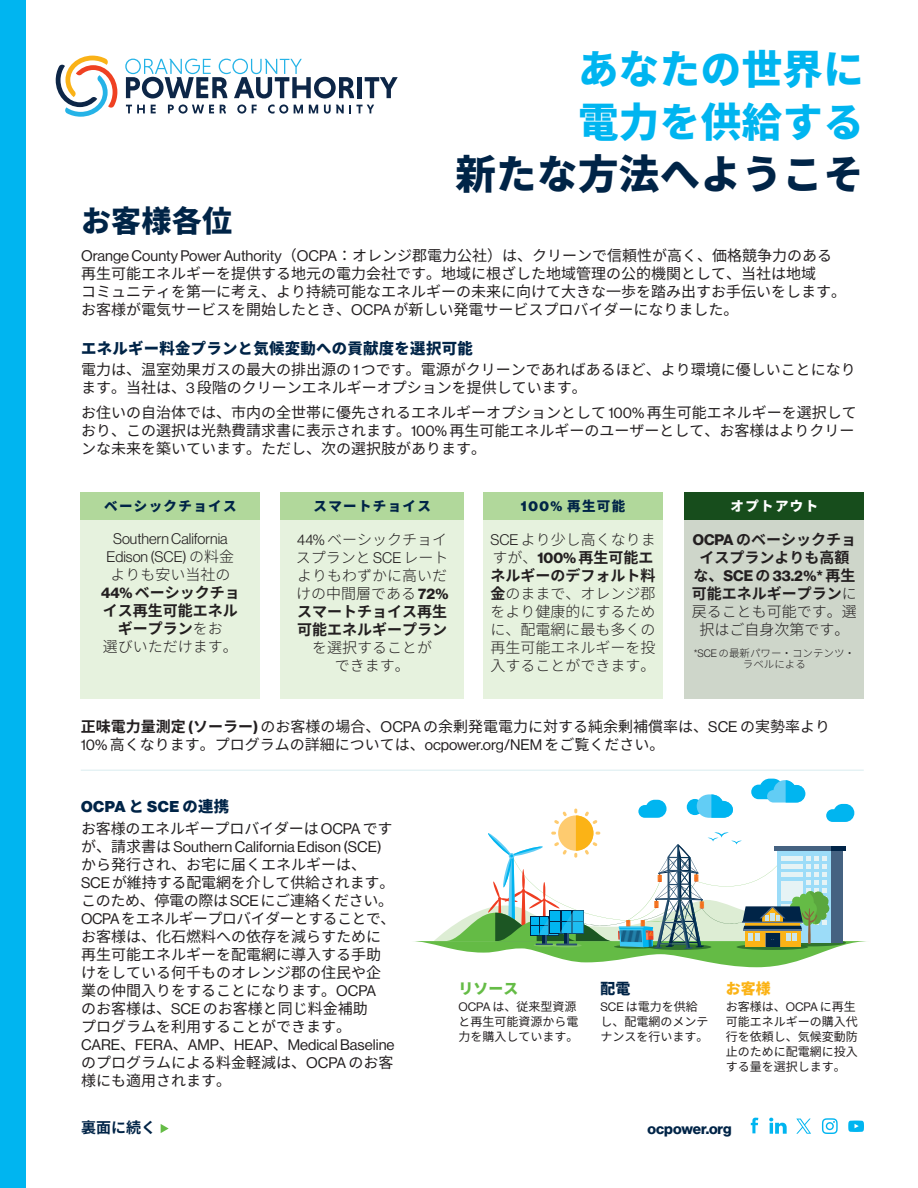
<style>
.page{position:relative;width:918px;height:1188px;background:#fff}
.page>*{position:absolute;margin:0;border:0;box-sizing:border-box;transform-origin:0 0}
.t1{font:900 40.5px/52.5px "Noto Sans CJ Kjp";letter-spacing:.01em;color:#00b5f0}
.t2{font:900 40.5px "Noto Sans CJ Kjp";letter-spacing:.01em;color:#002447}
.t3{font:900 30px "Noto Sans CJ Kjp";letter-spacing:.01em;color:#002447}
.t4{font:900 15.3px "Noto Sans CJ Kjp";letter-spacing:.02em;color:#002447}
.t5{font:15.3px "N Haas Grotesk DS Pro 95 Blk";letter-spacing:.035em;color:#002447}
.t6{font:15px/18px "Noto Sans CJ Kjp";color:#231f20}
.t7{font:300 15px/18px "Noto Sans CJ Kjp";color:#231f20;text-align:center}
.t8{font:15px "N Haas Grotesk DS Pro 55 Rg";color:#231f20}
.t9{font:700 15px/18px "Noto Sans CJ Kjp";color:#231f20;text-align:center}
.t10{font:15px/18px "N Haas Grotesk DS Pro 45 Lt";color:#231f20;text-align:center}
.t11{font:15px "N Haas Grotesk DS Pro 75 Bd";color:#231f20}
.t12{font:700 15px "Noto Sans CJ Kjp";color:#002447}
.t13{font:14.85px "N Haas Grotesk DS Pro 75 Bd";color:#002447}
.t14{font:900 14.85px "Noto Sans CJ Kjp";color:#65bc46}
.t15{font:900 14.85px "Noto Sans CJ Kjp";color:#fbb316}
.t16{font:900 14.85px "Noto Sans CJ Kjp";color:#002447}
.t17{font:900 13.5px "Noto Sans CJ Kjp";letter-spacing:.1em;color:#002447}
.t18{font:13.5px "N Haas Grotesk DS Pro 95 Blk";color:#002447}
.t19{font:900 13.5px "Noto Sans CJ Kjp";letter-spacing:.1em;color:#fff}
.t20{font:12px/15px "Noto Sans CJ Kjp";color:#231f20}
.t21{font:300 10.5px/10.5px "Noto Sans CJ Kjp";color:#231f20;text-align:center}
.s1{font-family:"N Haas Grotesk DS Pro 55 Rg"}
.s2{font-family:"Noto Sans CJ Kjp";font-weight:900}
.s3{font-family:"Noto Sans CJ Kjp";font-weight:300}
.s4{font-weight:300}
.s5{font-family:"N Haas Grotesk DS Pro 75 Bd";font-weight:400}
.s6{font-family:"N Haas Grotesk DS Pro 45 Lt";font-weight:400}
.s7{font-weight:700}
.s8{font-family:"Noto Sans CJ Kjp";font-weight:700}
.s9{font-family:"N Haas Grotesk DS Pro 75 Bd"}
.s10{font-family:"Noto Sans CJ Kjp"}
</style>
<div class="page">
<div style="left:0;top:0;width:25px;height:1188px;background:#00b5f0"></div>
<svg style="left:56px;top:56px;width:61px;height:61px"></svg>
<svg style="left:125px;top:59px;width:273px;height:55px"></svg>
<div style="left:281px;top:519px;width:183px;height:179px;background:#e6f2de"></div>
<div style="left:81px;top:519px;width:179px;height:179px;background:#e6f2de"></div>
<div style="left:483px;top:519px;width:180px;height:179px;background:#e6f2de"></div>
<div style="left:685px;top:519px;width:179px;height:179px;background:#ced6ca"></div>
<div style="left:281px;top:492px;width:183px;height:27px;background:#b1d89b"></div>
<div style="left:81px;top:492px;width:179px;height:27px;background:#b1d89b"></div>
<div style="left:483px;top:492px;width:180px;height:27px;background:#b1d89b"></div>
<div style="left:685px;top:492px;width:179px;height:27px;background:#174d1c"></div>
<svg style="left:161px;top:1124px;width:8px;height:9px"></svg>
<svg style="left:796px;top:1119px;width:15px;height:15px"></svg>
<svg style="left:751px;top:1118px;width:7px;height:15px"></svg>
<svg style="left:848px;top:1121px;width:16px;height:11px"></svg>
<svg style="left:822px;top:1118px;width:16px;height:16px"></svg>
<svg style="left:769px;top:1118px;width:18px;height:16px"></svg>
<hr style="left:81px;top:770px;width:783px;height:1px;background:#cbe6ea">
<svg style="left:413px;top:779px;width:454px;height:188px"></svg>
<h1 class="t1" style="left:578px;top:44px;width:287px">あなたの世界に電力を供給する</h1>
<h1 class="t2" style="left:455px;top:151px;width:410px">新たな方法へようこそ</h1>
<h2 class="t3" style="left:81px;top:204px;width:153px">お客様各位</h2>
<p class="t6" style="left:81px;top:247px;width:766px"><span class="s1">Orange County Power Authority</span>（<span class="s1">OCPA</span>：オレンジ郡電力公社）は、クリーンで信頼性が高く、価格競争力のある再生可能エネルギーを提供する地元の電力会社です。地域に根ざした地域管理の公的機関として、当社は地域<br>コミュニティを第一に考え、より持続可能なエネルギーの未来に向けて大きな一歩を踏み出すお手伝いをします。お客様が電気サービスを開始したとき、<span class="s1">OCPA</span> が新しい発電サービスプロバイダーになりました。</p>
<p class="t4" style="left:81px;top:340px;width:393px">エネルギー料金プランと気候変動への貢献度を選択可能</p>
<p class="t6" style="left:81px;top:361px;width:776px">電力は、温室効果ガスの最大の排出源の <span class="s1">1</span> つです。電源がクリーンであればあるほど、より環境に優しいことになります。当社は、<span class="s1">3</span> 段階のクリーンエネルギーオプションを提供しています。</p>
<p class="t6" style="left:81px;top:404px;width:777px">お住いの自治体では、市内の全世帯に優先されるエネルギーオプションとして <span class="s1">100%</span> 再生可能エネルギーを選択しており、この選択は光熱費請求書に表示されます。<span class="s1">100%</span> 再生可能エネルギーのユーザーとして、お客様はよりクリーンな未来を築いています。ただし、次の選択肢があります。</p>
<p class="t17" style="left:104px;top:499px;width:134px">ベーシックチョイス</p>
<p class="t17" style="left:314px;top:499px;width:119px">スマートチョイス</p>
<p class="t18" style="left:521px;top:498px;width:106px">100% <span class="s2">再生可能</span></p>
<p class="t19" style="left:731px;top:499px;width:89px">オプトアウト</p>
<p class="t10" style="left:107px;top:530px;width:129px">Southern California<br>Edison (SCE) <span class="s3">の料金</span></p>
<p class="t9" style="left:101px;top:566px;width:140px"><span class="s4">よりも安い当社の<br></span><span class="s5">44%</span> ベーシックチョイス再生可能エネルギープラン<span class="s4">をお<br>選びいただけます。</span></p>
<p class="t7" style="left:296px;top:531px;width:154px;text-align:justify"><span class="s6">44%</span> ベーシックチョイスプランと <span class="s6">SCE</span> レートよりもわずかに高いだけの中間層である<span class="s5">72%</span><span class="s7">スマートチョイス再生可能エネルギープラン</span></p>
<p class="t7" style="left:312px;top:639px;width:121px">を選択することができます。</p>
<p class="t7" style="left:490px;top:531px;width:167px;text-align:left"><span class="s6">SCE</span> より少し高くなりますが、<span class="s5">100%</span> <span class="s7">再生可能エネルギーのデフォルト料金</span>のままで、オレンジ郡をより健康的にするために、配電網に最も多くの再生可能エネルギーを投入することができます。</p>
<p class="t9" style="left:693px;top:531px;width:165px"><span class="s5">OCPA</span> のベーシックチョイスプランよりも高額</p>
<p class="t11" style="left:693px;top:567px;width:163px"><span class="s8">な、</span>SCE <span class="s8">の</span> 33.2%* <span class="s8">再生</span></p>
<p class="t7" style="left:692px;top:585px;width:167px"><span class="s7">可能エネルギープラン</span>に戻ることも可能です。選択はご自身次第です。</p>
<p class="t21" style="left:694px;top:648px;width:163px"><span class="s6">*SCE</span> の最新パワー・コンテンツ・ラベルによる</p>
<p class="t6" style="left:81px;top:717px;width:751px"><span class="s7">正味電力量測定</span> <span class="s9">(</span><span class="s7">ソーラー</span><span class="s9">)</span> のお客様の場合、<span class="s1">OCPA</span> の余剰発電電力に対する純余剰補償率は、<span class="s1">SCE</span> の実勢率より<br><span class="s1">10%</span> 高くなります。プログラムの詳細については、<span class="s1">ocpower.org/NEM</span> をご覧ください。</p>
<p class="t5" style="left:81px;top:798px;width:149px">OCPA <span class="s2">と</span> SCE <span class="s2">の連携</span></p>
<p class="t6" style="left:81px;top:819px;width:313px">お客様のエネルギープロバイダーは <span class="s1">OCPA</span> です</p>
<p class="t8" style="left:81px;top:838px;width:302px"><span class="s10">が、請求書は</span> Southern California Edison (SCE)</p>
<p class="t6" style="left:81px;top:855px;width:316px">から発行され、お宅に届くエネルギーは、<br><span class="s1">SCE</span> が維持する配電網を介して供給されます。このため、停電の際は <span class="s1">SCE</span> にご連絡ください。<br><span class="s1">OCPA</span> をエネルギープロバイダーとすることで、お客様は、化石燃料への依存を減らすために再生可能エネルギーを配電網に導入する手助けをしている何千ものオレンジ郡の住民や企業の仲間入りをすることになります。<span class="s1">OCPA<br></span>のお客様は、<span class="s1">SCE</span> のお客様と同じ料金補助<br>プログラムを利用することができます。</p>
<p class="t8" style="left:81px;top:1036px;width:315px">CARE<span class="s10">、</span>FERA<span class="s10">、</span>AMP<span class="s10">、</span>HEAP<span class="s10">、</span>Medical Baseline</p>
<p class="t6" style="left:81px;top:1053px;width:314px">のプログラムによる料金軽減は、<span class="s1">OCPA</span> のお客様にも適用されます。</p>
<p class="t14" style="left:458px;top:980px;width:62px">リソース</p>
<p class="t20" style="left:458px;top:999px;width:121px"><span class="s1">OCPA</span> は、従来型資源と再生可能資源から電力を購入しています。</p>
<p class="t16" style="left:600px;top:980px;width:31px">配電</p>
<p class="t20" style="left:600px;top:999px;width:109px"><span class="s1">SCE</span> は電力を供給し、配電網のメンテナンスを行います。</p>
<p class="t15" style="left:726px;top:980px;width:46px">お客様</p>
<p class="t20" style="left:726px;top:999px;width:134px">お客様は、<span class="s1">OCPA</span> に再生可能エネルギーの購入代行を依頼し、気候変動防止のために配電網に投入する量を選択します。</p>
<p class="t12" style="left:81px;top:1119px;width:76px">裏面に続く</p>
<p class="t13" style="left:648px;top:1120px;width:86px">ocpower.org</p>
</div>
